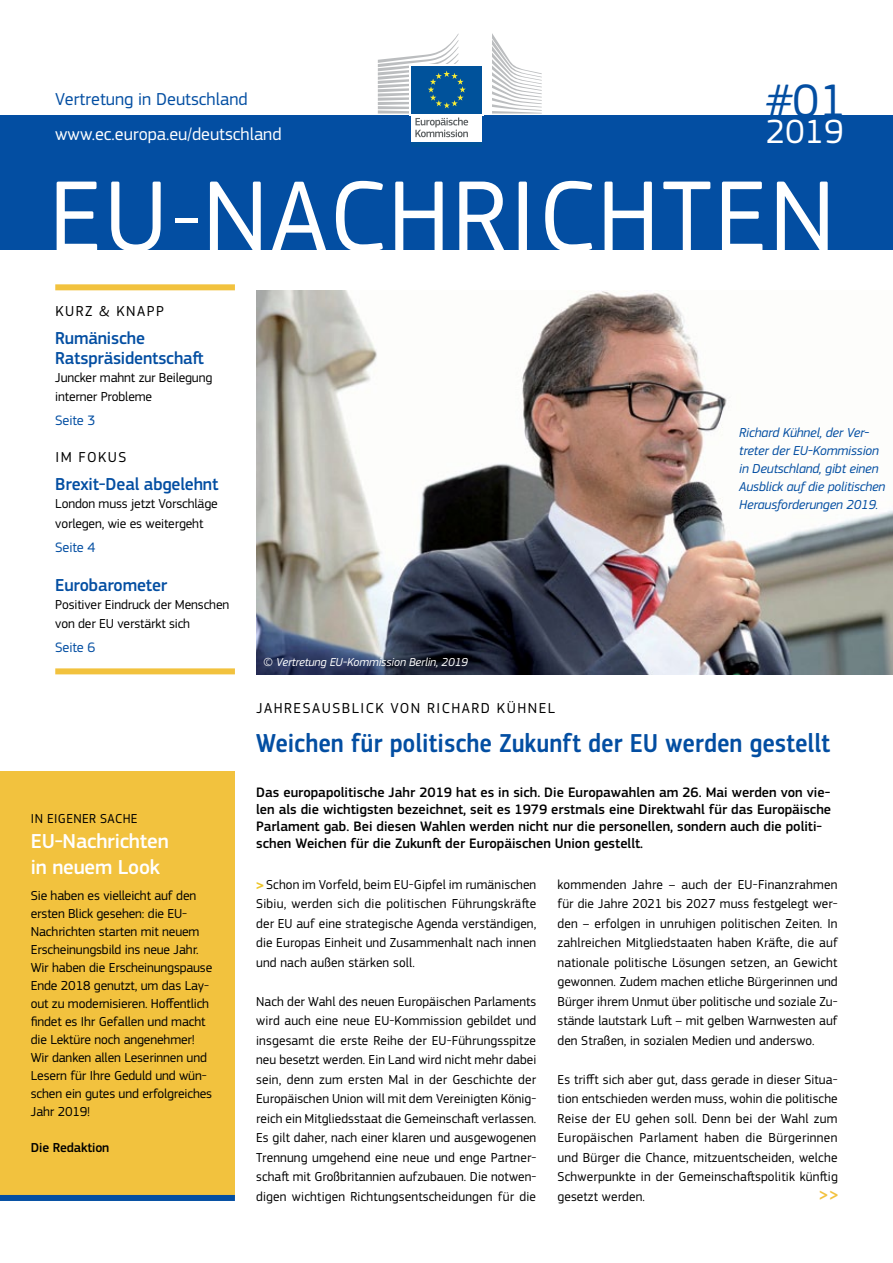
<style>
.page{position:relative;width:893px;height:1263px;background:#fff}
.page>*{position:absolute;margin:0;border:0;box-sizing:border-box;transform-origin:0 0}
.t1{font:105px "EC Square Sans Pro";letter-spacing:.02em;color:#fff}
.t2{font:48.9px "EC Square Sans Pro";color:#034ea2}
.t3{font:34.95px "EC Square Sans Pro";color:#fff}
.t4{font:500 27px "EC Square Sans Cond Pro";letter-spacing:.02em;color:#034ea2}
.t5{font:500 21px/25.5px "EC Square Sans Pro";letter-spacing:-.01em;color:#fff}
.t6{font:500 18px/19.5px "EC Square Sans Pro";letter-spacing:-.01em;color:#034ea2}
.t7{font:18px "EC Square Sans Pro";color:#fff}
.t8{font:18px "EC Square Sans Pro";color:#034ea2}
.t9{font:500 18px "EC Square Sans Pro";color:#f2c23e}
.t10{font:15px "EC Square Sans Pro";letter-spacing:.1em;color:#000}
.t11{font:500 14.25px/17.1px "EC Square Sans Pro";color:#000}
.t12{font:14.25px "EC Square Sans Pro";letter-spacing:-.01em;color:#034ea2}
.t13{font:13.5px/19.5px "EC Square Sans Pro";letter-spacing:-.01em;color:#000;text-align:justify}
.t14{font:italic 13.5px/18px "EC Square Sans Pro";letter-spacing:-.01em;color:#034ea2}
.t15{font:500 13.5px "EC Square Sans Pro";letter-spacing:-.01em;color:#000}
.t16{font:italic 12px "EC Square Sans Pro";letter-spacing:-.01em;color:#fff}
.s1{font-family:"Helvetica Neue LT";font-weight:700;font-stretch:condensed;color:#edc52a}
</style>
<div class="page">
<img style="left:256px;top:290px;width:637px;height:384px">
<div style="left:0;top:772px;width:235px;height:426px;background:#f2c23e"></div>
<div style="left:55px;top:668px;width:180px;height:6px;background:#f2c23e"></div>
<div style="left:55px;top:284px;width:180px;height:6px;background:#f2c23e"></div>
<div style="left:0;top:1195px;width:235px;height:6px;background:#034ea2"></div>
<div style="left:0;top:116px;width:893px;height:134px;background:#034ea2"></div>
<svg style="left:492px;top:33px;width:50px;height:81px"></svg>
<div style="left:411px;top:112px;width:71px;height:32px;background:#fff"></div>
<div style="left:411px;top:66px;width:71px;height:48px;background:#00529b"></div>
<hr style="left:411px;top:143px;width:71px;height:4px;background:#00529b">
<svg style="left:378px;top:33px;width:90px;height:104px"></svg>
<div style="left:175px;top:218px;width:23px;height:5px;background:#fff"></div>
<h3 class="t8" style="left:55px;top:89px;width:194px">Vertretung in Deutschland</h3>
<h2 class="t2" style="left:765px;top:72px;width:82px">#01</h2>
<h3 class="t7" style="left:55px;top:123px;width:228px">www.ec.europa.eu/deutschland</h3>
<h3 class="t3" style="left:766px;top:111px;width:79px">2019</h3>
<h1 class="t1" style="left:49px;top:155px;width:669px">EU Nachrichten</h1>
<p class="t10" style="left:55px;top:302px;width:20px">Kurz</p>
<p class="t10" style="left:99px;top:302px;width:37px">&amp; Knapp</p>
<h3 class="t6" style="left:55px;top:329px;width:150px">Rumänische<br>Ratspräsidentschaft</h3>
<p class="t13" style="left:55px;top:367px;width:159px">Juncker mahnt zur Beilegung interner Probleme</p>
<p class="t12" style="left:55px;top:412px;width:42px">Seite 3</p>
<p class="t10" style="left:55px;top:449px;width:53px">Im Fokus</p>
<h3 class="t6" style="left:55px;top:475px;width:165px">Brexit-Deal abgelehnt</h3>
<p class="t13" style="left:55px;top:494px;width:164px">London muss jetzt Vorschläge vorlegen, wie es weitergeht</p>
<p class="t12" style="left:55px;top:539px;width:42px">Seite 4</p>
<h3 class="t6" style="left:55px;top:575px;width:113px">Eurobarometer</h3>
<p class="t13" style="left:55px;top:594px;width:176px">Positiver Eindruck der Menschen von der EU verstärkt sich</p>
<p class="t12" style="left:55px;top:639px;width:42px">Seite 6</p>
<p class="t13" style="left:31px;top:809px;width:24px">In eigener</p>
<p class="t13" style="left:100px;top:809px;width:37px">Sache</p>
<h3 class="t5" style="left:31px;top:829px;width:139px">EU-Nachrichten in neuem Look</h3>
<p class="t13" style="left:31px;top:887px;width:183px;line-height:18px;text-align:left">Sie haben es vielleicht auf den ersten Blick gesehen: die EU-<br>Nachrichten starten mit neuem<br>Erscheinungsbild ins neue Jahr.<br>Wir haben die Erscheinungspause<br>Ende 2018 genutzt, um das Lay&shy;out zu modernisieren. Hoffentlich findet es Ihr Gefallen und macht die Lektüre noch angenehmer!<br>Wir danken allen Leserinnen und<br>Lesern für Ihre Geduld und wün&shy;schen ein gutes und erfolgreiches<br>Jahr 2019!</p>
<p class="t15" style="left:31px;top:1140px;width:80px">Die Redaktion</p>
<p class="t16" style="left:264px;top:655px;width:206px">© Vertretung EU-Kommission Berlin, 2019</p>
<p class="t14" style="left:739px;top:423px;width:148px">Richard Kühnel, der Ver&shy;treter der EU-Kommission in Deutschland, gibt einen<br>Ausblick auf die politischen<br>Herausforderungen 2019.</p>
<p class="t10" style="left:256px;top:700px;width:38px">Jahresausblick</p>
<p class="t10" style="left:390px;top:700px;width:82px">von Richard</p>
<p class="t10" style="left:497px;top:700px;width:41px">Kühnel</p>
<h3 class="t4" style="left:256px;top:727px;width:575px">Weichen für politische Zukunft der EU werden gestellt</h3>
<p class="t11" style="left:256px;top:784px;width:576px">Das europapolitische Jahr 2019 hat es in sich. Die Europawahlen am 26. Mai werden von vie&shy;len als die wichtigsten bezeichnet, seit es 1979 erstmals eine Direktwahl für das Europäische Parlament gab. Bei diesen Wahlen werden nicht nur die personellen, sondern auch die politi&shy;schen Weichen für die Zukunft der Europäischen Union gestellt.</p>
<p class="t13" style="left:256px;top:875px;width:282px"><span class="s1">&gt;</span> Schon im Vorfeld, beim EU-Gipfel im rumänischen Sibiu, werden sich die politischen Führungskräfte der EU auf eine strategische Agenda verständigen, die Europas Einheit und Zusammenhalt nach innen und nach außen stärken soll.</p>
<p class="t13" style="left:256px;top:992px;width:282px">Nach der Wahl des neuen Europäischen Parlaments wird auch eine neue EU-Kommission gebildet und insgesamt die erste Reihe der EU-Führungsspitze neu besetzt werden. Ein Land wird nicht mehr dabei sein, denn zum ersten Mal in der Geschichte der Europäischen Union will mit dem Vereinigten König&shy;reich ein Mitgliedsstaat die Gemeinschaft verlassen.<br>Es gilt daher, nach einer klaren und ausgewogenen Trennung umgehend eine neue und enge Partner&shy;schaft mit Großbritannien aufzubauen. Die notwen&shy;digen wichtigen Richtungsentscheidungen für die</p>
<p class="t13" style="left:558px;top:875px;width:282px">kommenden Jahre – auch der EU-Finanzrahmen für die Jahre 2021 bis 2027 muss festgelegt wer&shy;den – erfolgen in unruhigen politischen Zeiten. In zahlreichen Mitgliedstaaten haben Kräfte, die auf nationale politische Lösungen setzen, an Gewicht gewonnen. Zudem machen etliche Bürgerinnen und Bürger ihrem Unmut über politische und soziale Zu&shy;stände lautstark Luft – mit gelben Warnwesten auf den Straßen, in sozialen Medien und anderswo.</p>
<p class="t13" style="left:558px;top:1070px;width:282px">Es trifft sich aber gut, dass gerade in dieser Situa&shy;tion entschieden werden muss, wohin die politische Reise der EU gehen soll. Denn bei der Wahl zum Europäischen Parlament haben die Bürgerinnen und Bürger die Chance, mitzuentscheiden, welche Schwerpunkte in der Gemeinschaftspolitik künftig gesetzt werden.</p>
<h3 class="t9" style="left:819px;top:1185px;width:22px">&gt;&gt;</h3>
</div>
